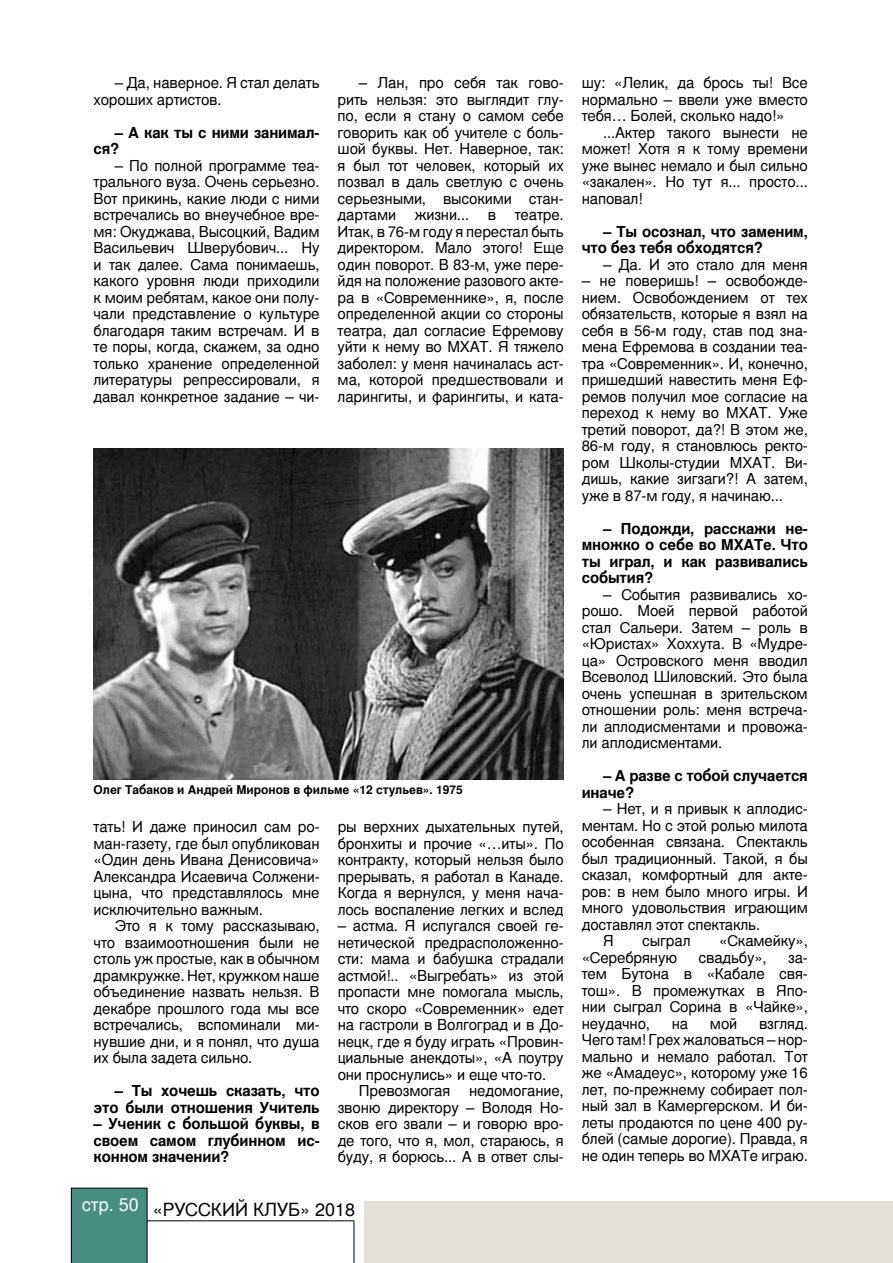
<style>
.page{position:relative;width:893px;height:1263px;background:#fff}
.page>*{position:absolute;margin:0;border:0;box-sizing:border-box;transform-origin:0 0}
.t1{font:18px "Nimbus San LCY";color:#000}
.t2{font:15px/16.5px "Nimbus San LCY";letter-spacing:-.01em;color:#000;text-align:justify}
.t3{font:700 15px/16.5px "Nimbus San LCY";letter-spacing:-.01em;color:#000}
.t4{font:700 12px "Nimbus San LCY";color:#000}
</style>
<div class="page">
<div style="left:364px;top:1202px;width:529px;height:61px;background:#e3e0d9"></div>
<div style="left:71px;top:1188px;width:76px;height:75px;background:#478e81"></div>
<hr style="left:147px;top:1220px;width:207px;height:1px;background:#000">
<hr style="left:354px;top:1220px;width:1px;height:43px;background:#000">
<img style="left:94px;top:448px;width:470px;height:331px">
<p class="t2" style="left:94px;top:75px;width:228px;text-indent:21px">– Да, наверное. Я стал делать хороших артистов.</p>
<p class="t3" style="left:94px;top:124px;width:228px;text-indent:21px">– А как ты с ними занимал&shy;ся?</p>
<p class="t2" style="left:94px;top:157px;width:228px;text-indent:21px">– По полной программе теа&shy;трального вуза. Очень серьезно.<br>Вот прикинь, какие люди с ними встречались во внеучебное вре&shy;мя: Окуджава, Высоцкий, Вадим Васильевич Ш верубович... Ну и так далее. Сама понимаешь, какого уровня люди приходили к моим ребятам, какое они полу&shy;чали представление о культуре благодаря таким встречам. И в те поры, когда, скажем, за одно только хранение определенной литературы репрессировали, я давал конкретное задание – чи-</p>
<p class="t2" style="left:338px;top:75px;width:228px;text-indent:21px">– Лан, про себя так гово&shy;рить нельзя: это выглядит глу&shy;по, если я стану о самом себе говорить как об учителе с боль&shy;шой буквы. Нет. Наверное, так: я был тот человек, который их позвал в даль светлую с очень серьезными, высокими стан&shy;дартами жизни... в театре.<br>Итак, в 76-м году я перестал быть директором. Мало этого! Еще один поворот. В 83-м, уже пере&shy;йдя на положение разового акте&shy;ра в «Современнике», я, после определенной акции со стороны театра, дал согласие Ефремову уйти к нему во МХАТ</p>
<p class="t2" style="left:338px;top:339px;width:228px;text-indent:151px">. Я тяжело заболел: у меня начиналась аст&shy;ма, которой предшествовали и ларингиты, и фарингиты, и ката-</p>
<p class="t4" style="left:94px;top:783px;width:371px">Олег Табаков и Андрей Миронов в фильме «12 стульев». 1975</p>
<p class="t2" style="left:94px;top:819px;width:228px">тать! И даже приносил сам ро&shy;ман-газету, где был опубликован «Один день И вана Денисовича» Александра И саевича Солжени&shy;цына, что представлялось мне исключительно важным.</p>
<p class="t2" style="left:94px;top:918px;width:228px;text-align:left;text-indent:21px">Это я к тому рассказываю, что взаимоотношения были не столь уж простые, как в обычном драмкружке. Н ет, кружком наше объединение назвать нельзя. В декабре прошлого года мы все встречались, вспоминали ми&shy;нувшие дни, и я понял, что душа их была задета сильно.</p>
<p class="t3" style="left:94px;top:1083px;width:228px;text-align:right">– Ты хочешь сказать, что это были отношения Учитель</p>
<p class="t3" style="left:94px;top:1116px;width:228px;text-align:justify">– Ученик с большой буквы, в своем самом глубинном ис&shy;конном значении?</p>
<p class="t2" style="left:338px;top:819px;width:228px">ры верхних дыхательных путей, бронхиты и прочие «…иты». По контракту, который нельзя было прерывать, я работал в Канаде.<br>Когда я вернулся, у меня нача&shy;лось воспаление легких и вслед</p>
<p class="t2" style="left:338px;top:918px;width:228px">– астма. Я испугался своей ге-</p>
<p class="t2" style="left:338px;top:934px;width:228px">нетической предрасположенно-</p>
<p class="t2" style="left:338px;top:951px;width:228px">сти: мама и бабушка страдали</p>
<p class="t2" style="left:338px;top:967px;width:228px">астмой!.. «Выгребать» из этой</p>
<p class="t2" style="left:338px;top:984px;width:228px">пропасти мне помогала мысль,</p>
<p class="t2" style="left:338px;top:1000px;width:228px">что скоро «Современник» едет</p>
<p class="t2" style="left:338px;top:1017px;width:228px">на гастроли в Волгоград и в До-</p>
<p class="t2" style="left:338px;top:1033px;width:228px">нецк, где я буду играть «П ровин-</p>
<p class="t2" style="left:338px;top:1050px;width:228px">циальные анекдоты», «А поутру</p>
<p class="t2" style="left:338px;top:1066px;width:210px">они проснулись» и еще что-то.</p>
<p class="t2" style="left:359px;top:1083px;width:93px">П ревозмогая</p>
<p class="t2" style="left:338px;top:1083px;width:228px;text-indent:132px">недомогание, звоню директору – Володя Н о&shy;сков его звали – и говорю вро&shy;де того, что я, мол, стараюсь, я буду, я борюсь... А в ответ слы-</p>
<p class="t1" style="left:82px;top:1199px;width:94px"><sup>стр.</sup> <sup>50</sup> «РУССКИЙ</p>
<p class="t1" style="left:253px;top:1199px;width:13px">КЛУБ</p>
<p class="t1" style="left:300px;top:1199px;width:57px">» 2018</p>
<p class="t2" style="left:582px;top:75px;width:228px">шу: «Лелик, да брось ты! Все нормально – ввели уже вместо тебя… Болей, сколько надо!»</p>
<p class="t2" style="left:582px;top:124px;width:228px;text-indent:21px">...Актер такого вынести не может! Хотя я к тому времени уже вынес немало и был сильно «закален». Но тут я... просто... наповал!</p>
<p class="t3" style="left:582px;top:223px;width:228px;text-indent:21px">– Ты осознал, что заменим, что без тебя обходятся?</p>
<p class="t2" style="left:603px;top:256px;width:206px">– Да. И это стало для меня</p>
<p class="t2" style="left:582px;top:273px;width:228px">– не поверишь! – освобожде&shy;нием. Освобождением от тех обязательств, которые я взял на себя в 56-м году, став под зна&shy;мена Ефремова в создании теа&shy;тра «Современник». И , конечно, пришедший навестить меня Еф&shy;ремов получил мое согласие на переход к нему во МХАТ</p>
<p class="t2" style="left:582px;top:405px;width:228px;text-indent:186px">. Уже третий поворот, да?! В этом же, 86-м году, я становлюсь ректо&shy;ром Ш колы-студии МХАТ</p>
<p class="t2" style="left:582px;top:454px;width:228px;text-indent:189px">. Ви&shy;дишь, какие зигзаги?! А затем, уже в 87-м году, я начинаю...</p>
<p class="t3" style="left:582px;top:520px;width:228px;text-indent:21px">– Подожди, расскажи не&shy;множко о себе во МХАТ</p>
<p class="t3" style="left:582px;top:537px;width:228px;text-align:justify;text-indent:181px">е. Что ты играл, и как развивались события?</p>
<p class="t2" style="left:582px;top:586px;width:228px;text-indent:21px">– События развивались хо&shy;рошо. Моей первой работой стал Сальери. Затем – роль в «Юристах» Хоххута. В «Мудре&shy;ца» Островского меня вводил Всеволод Ш иловский. Это была очень успешная в зрительском отношении роль: меня встреча&shy;ли аплодисментами и провожа&shy;ли аплодисментами.</p>
<p class="t3" style="left:582px;top:768px;width:228px;text-indent:21px">– А разве с тобой случается иначе?</p>
<p class="t2" style="left:603px;top:801px;width:206px">– Нет, и я привык к аплодис-</p>
<p class="t2" style="left:582px;top:817px;width:228px">ментам. Но с этой ролью милота</p>
<p class="t2" style="left:582px;top:834px;width:228px">особенная связана. Спектакль</p>
<p class="t2" style="left:582px;top:850px;width:228px">был традиционный. Такой, я бы</p>
<p class="t2" style="left:582px;top:867px;width:228px">сказал, комфортный для акте-</p>
<p class="t2" style="left:582px;top:883px;width:225px">ров: в нем было много игры. И</p>
<p class="t2" style="left:582px;top:900px;width:228px">много удовольствия играющим</p>
<p class="t2" style="left:582px;top:916px;width:180px">доставлял этот спектакль.</p>
<p class="t2" style="left:603px;top:933px;width:10px">Я</p>
<p class="t2" style="left:642px;top:933px;width:50px">сыграл</p>
<p class="t2" style="left:719px;top:933px;width:90px">«Скамейку»,</p>
<p class="t2" style="left:582px;top:949px;width:97px">«Серебряную</p>
<p class="t2" style="left:698px;top:949px;width:70px">свадьбу»,</p>
<p class="t2" style="left:582px;top:949px;width:228px;text-indent:206px">за&shy;тем Бутона в «Кабале свя&shy;тош». В промежутках в Япо&shy;нии сыграл Сорина в «Чайке», неудачно,</p>
<p class="t2" style="left:672px;top:1015px;width:18px">на</p>
<p class="t2" style="left:710px;top:1015px;width:29px">мой</p>
<p class="t2" style="left:582px;top:1015px;width:228px;text-indent:177px">взгляд.<br>Чего там! Грех жаловаться – нор&shy;мально и немало работал. Тот же «Амадеус», которому уже 16 лет, по-прежнему собирает пол&shy;ный зал в Камергерском. И би&shy;леты продаются по цене 400 ру&shy;блей (самые дорогие). П равда, я не один теперь во МХАТ</p>
<p class="t2" style="left:750px;top:1147px;width:60px">е играю.</p>
</div>
